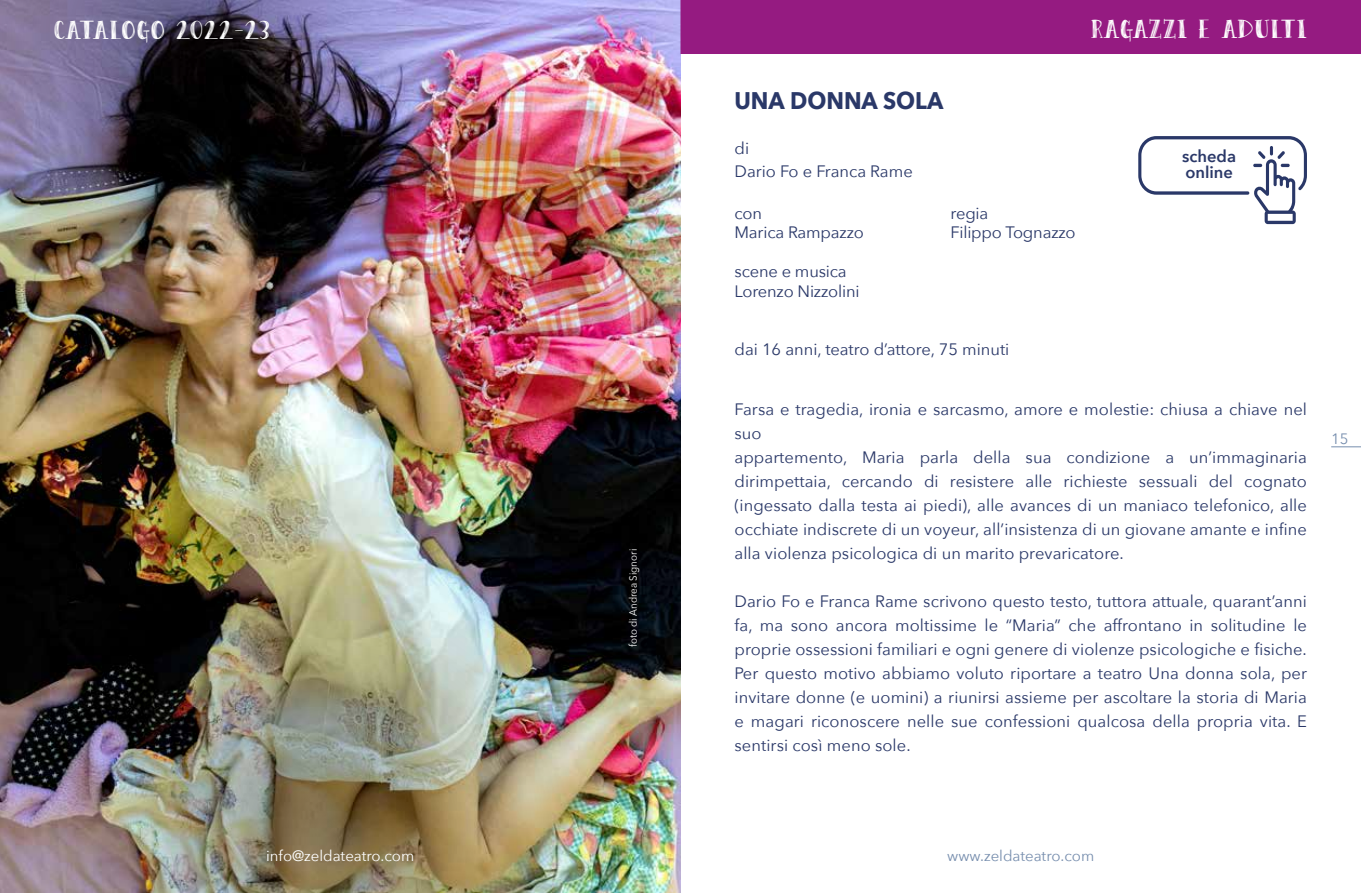
<style>
.page{position:relative;width:1361px;height:893px;background:#fff}
.page>*{position:absolute;margin:0;border:0;box-sizing:border-box;transform-origin:0 0}
.t1{font:30px "Peas&Carrots";letter-spacing:.02em;color:#fff}
.t2{font:700 24px "Avenir Next";color:#2a3868;scale:.93 1}
.t3{font:16.5px/24px "Avenir Next";letter-spacing:.005em;color:#2a3868}
.t4{font:600 16.5px/16.5px "Avenir Next";color:#2a3868}
.t5{font:15px "Avenir Next";color:#778eae}
.t6{font:15px "Avenir Next";color:#fff}
.t7{font:10.5px "Avenir Next";color:#fff;scale:.93 1}
</style>
<div class="page">
<img style="left:0;top:0;width:680px;height:481px">
<img style="left:0;top:481px;width:680px;height:412px">
<div style="left:680px;top:0;width:681px;height:54px;background:#951b81"></div>
<hr style="left:1331px;top:446px;width:30px;height:1px;background:#778eae">
<img style="left:0;top:0;width:512px;height:391px">
<svg style="left:1138px;top:136px;width:169px;height:88px"></svg>
<h1 class="t1" style="left:54px;top:13px;width:217px">CATALOGO 2022-23</h1>
<p class="t6" style="left:266px;top:843px;width:150px">info@zeldateatro.com</p>
<p class="t7" style="left:624px;top:647px;width:107px;rotate:-90deg">foto di Andrea Signori</p>
<h1 class="t1" style="left:1091px;top:13px;width:217px">RAGAZZI E ADULTI</h1>
<h2 class="t2" style="left:734px;top:80px;width:226px">UNA DONNA SOLA</h2>
<p class="t3" style="left:734px;top:136px;width:180px;line-height:22.5px">di<br>Dario Fo e Franca Rame</p>
<p class="t3" style="left:734px;top:200px;width:29px">con</p>
<p class="t3" style="left:950px;top:200px;width:39px">regia</p>
<p class="t3" style="left:734px;top:220px;width:131px">Marica Rampazzo</p>
<p class="t3" style="left:950px;top:220px;width:127px">Filippo Tognazzo</p>
<p class="t3" style="left:734px;top:261px;width:127px;line-height:19.5px">scene e musica<br>Lorenzo Nizzolini</p>
<p class="t3" style="left:734px;top:337px;width:276px">dai 16 anni, teatro d’attore, 75 minuti</p>
<p class="t4" style="left:1182px;top:148px;width:56px">scheda online</p>
<p class="t3" style="left:734px;top:397px;width:574px">Farsa e tragedia, ironia e sarcasmo, amore e molestie: chiusa a chiave nel suo<br>appartemento, Maria parla della sua condizione a un’immaginaria dirimpettaia, cercando di resistere alle richieste sessuali del cognato (ingessato dalla testa ai piedi), alle avances di un maniaco telefonico, alle occhiate indiscrete di un voyeur, all’insistenza di un giovane amante e infine alla violenza psicologica di un marito prevaricatore.</p>
<p class="t3" style="left:734px;top:589px;width:574px;text-align:justify">Dario Fo e Franca Rame scrivono questo testo, tuttora attuale, quarant’anni fa, ma sono ancora moltissime le “Maria” che affrontano in solitudine le proprie ossessioni familiari e ogni genere di violenze psicologiche e fisiche.<br>Per questo motivo abbiamo voluto riportare a teatro Una donna sola, per invitare donne (e uomini) a riunirsi assieme per ascoltare la storia di Maria e magari riconoscere nelle sue confessioni qualcosa della propria vita. E sentirsi così meno sole.</p>
<p class="t5" style="left:1331px;top:426px;width:19px">15</p>
<p class="t5" style="left:947px;top:843px;width:149px">www.zeldateatro.com</p>
</div>
